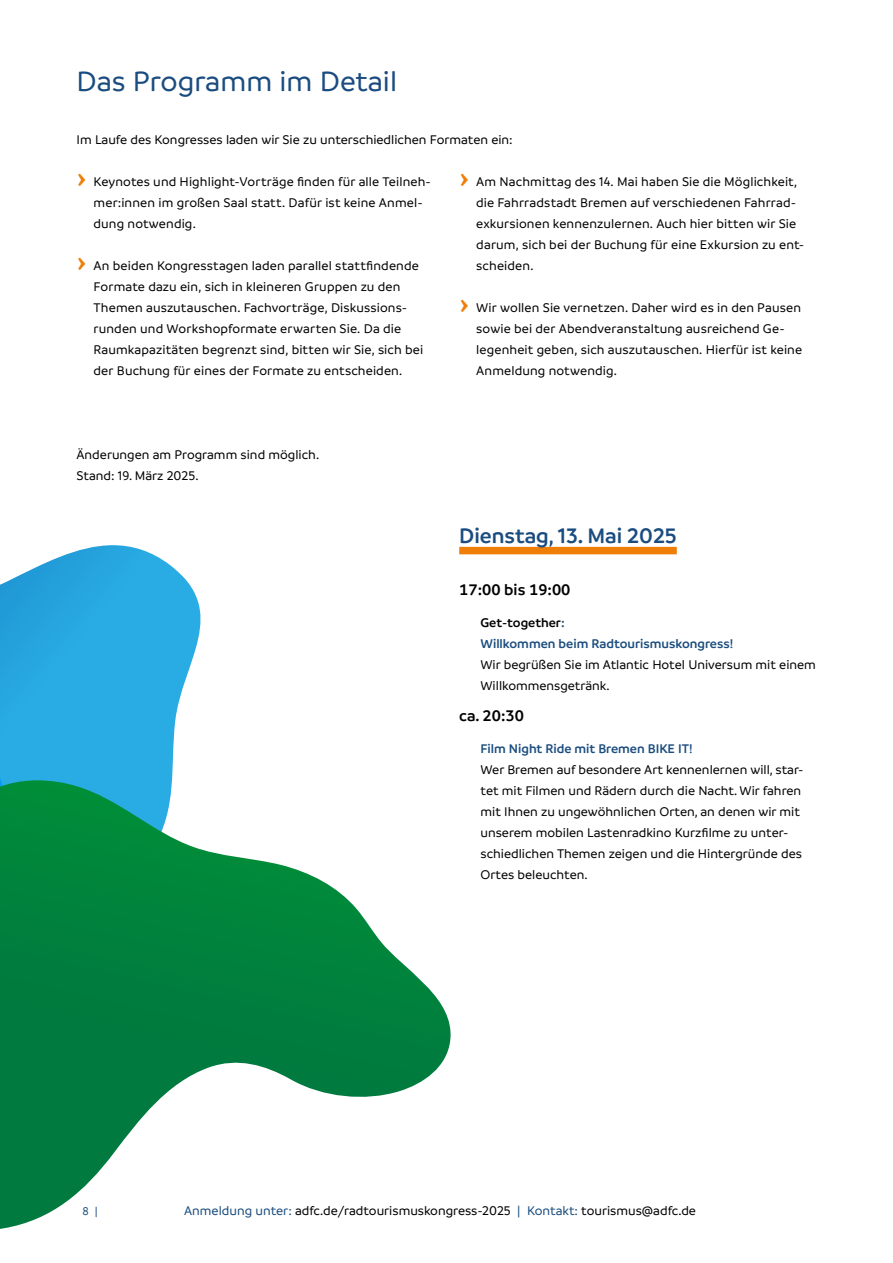
<style>
.page{position:relative;width:893px;height:1263px;background:#fff}
.page>*{position:absolute;margin:0;border:0;box-sizing:border-box;transform-origin:0 0}
.t1{font:600 36px "Branding";color:#ef7e09}
.First_Headline_num_neue_Seite_full{font:500 30px "Branding";color:#1a4c7f}
.Datum{font:600 22.5px "Branding";color:#1a4c7f}
.Uhrzeit_links{font:600 16.5px "Branding";color:#000}
.Fließtext_Tabelle_links{font:500 13.5px/21px "Branding";letter-spacing:.005em;color:#000}
.Fließtext_full{font:500 13.5px/21px "Branding";color:#000}
.Fließtext_Semibold{font:600 13.5px/21px "Branding";color:#1a4c7f}
.Zwischenüberschrift{font:600 13.5px "Branding";color:#1a4c7f}
.t2{font:500 12px "Branding";color:#1a4c7f}
.s1{color:#000}
.s2{color:#1a4c7f}
</style>
<div class="page">
<svg style="left:0;top:545px;width:201px;height:235px;background:#46b5e5"></svg>
<svg style="left:0;top:611px;width:27px;height:169px;background:#26a6df"></svg>
<div style="left:459px;top:547px;width:218px;height:7px;background:#ef7e09"></div>
<svg style="left:0;top:780px;width:451px;height:449px"></svg>
<p class="First_Headline_num_neue_Seite_full" style="left:77px;top:66px;width:322px">Das Programm im Detail</p>
<p class="Fließtext_full" style="left:77px;top:129px;width:438px">Im Laufe des Kongresses laden wir Sie zu unterschiedlichen Formaten ein:</p>
<p class="t1" style="left:77px;top:157px;width:12px">›</p>
<p class="Fließtext_Tabelle_links" style="left:94px;top:171px;width:339px">Keynotes und Highlight-Vorträge finden für alle Teilneh&shy;mer:innen im großen Saal statt. Dafür ist keine Anmel&shy;dung notwendig.</p>
<p class="t1" style="left:77px;top:241px;width:12px">›</p>
<p class="Fließtext_Tabelle_links" style="left:94px;top:255px;width:331px">An beiden Kongresstagen laden parallel stattfindende Formate dazu ein, sich in kleineren Gruppen zu den Themen auszutauschen. Fachvorträge, Diskussions&shy;runden und Workshopformate erwarten Sie. Da die Raumkapazitäten begrenzt sind, bitten wir Sie, sich bei der Buchung für eines der Formate zu entscheiden.</p>
<p class="t1" style="left:459px;top:157px;width:12px">›</p>
<p class="Fließtext_Tabelle_links" style="left:476px;top:171px;width:330px">Am Nachmittag des 14. Mai haben Sie die Möglichkeit, die Fahrradstadt Bremen auf verschiedenen Fahrrad&shy;exkursionen kennenzulernen. Auch hier bitten wir Sie darum, sich bei der Buchung für eine Exkursion zu ent&shy;scheiden.</p>
<p class="t1" style="left:459px;top:283px;width:12px">›</p>
<p class="Fließtext_Tabelle_links" style="left:476px;top:297px;width:327px">Wir wollen Sie vernetzen. Daher wird es in den Pausen sowie bei der Abendveranstaltung ausreichend Ge&shy;legenheit geben, sich auszutauschen. Hierfür ist keine Anmeldung notwendig.</p>
<p class="Fließtext_full" style="left:77px;top:444px;width:244px">Änderungen am Programm sind möglich.<br>Stand: 19. März 2025.</p>
<p class="Datum" style="left:459px;top:523px;width:219px">Dienstag, 13. Mai 2025</p>
<p class="Uhrzeit_links" style="left:459px;top:581px;width:113px">17:00 bis 19:00</p>
<p class="Fließtext_Semibold" style="left:480px;top:612px;width:254px"><span class="s1">Get-together</span>:<br>Willkommen beim Radtourismuskongress!</p>
<p class="Fließtext_Tabelle_links" style="left:480px;top:654px;width:337px">Wir begrüßen Sie im Atlantic Hotel Universum mit einem<br>Willkommensgetränk.</p>
<p class="Uhrzeit_links" style="left:459px;top:707px;width:66px">ca. 20:30</p>
<p class="Zwischenüberschrift" style="left:480px;top:741px;width:214px">Film Night Ride mit Bremen BIKE IT!</p>
<p class="Fließtext_Tabelle_links" style="left:480px;top:759px;width:325px">Wer Bremen auf besondere Art kennenlernen will, star&shy;tet mit Filmen und Rädern durch die Nacht. Wir fahren mit Ihnen zu ungewöhnlichen Orten, an denen wir mit unserem mobilen Lastenradkino Kurzfilme zu unter&shy;schiedlichen Themen zeigen und die Hintergründe des Ortes beleuchten.</p>
<p class="t2" style="left:82px;top:1204px;width:17px">8 |</p>
<p class="Fließtext_Tabelle_links" style="left:184px;top:1200px;width:513px"><span class="s2">Anmeldung unter:</span> adfc.de/radtourismuskongress-2025 <span class="s2">| Kontakt:</span> tourismus@adfc.de</p>
</div>
